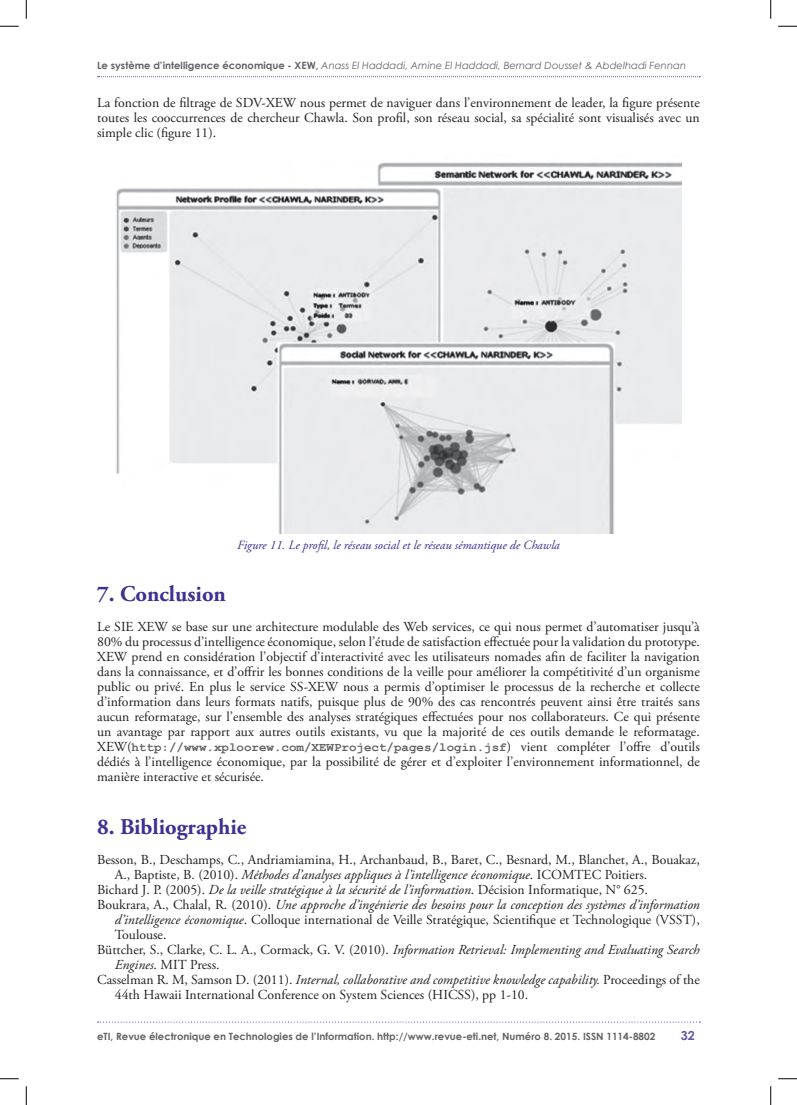
<style>
.page{position:relative;width:797px;height:1105px;background:#fff}
.page>*{position:absolute;margin:0;border:0;box-sizing:border-box;transform-origin:0 0}
.t1{font:700 22.5px "Adobe Garamond Pro";color:#3d3092}
.t2{font:13.75px/15px "Adobe Garamond Pro";color:#231f20;text-align:justify}
.t3{font:italic 13.75px "Adobe Garamond Pro";color:#231f20}
.t4{font:700 12.5px "Courier New";color:#636366}
.t5{font:italic 12.5px "Adobe Garamond Pro";color:#3d3092}
.t6{font:700 12.5px "Century Gothic";color:#6558a5}
.t7{font:700 10px "Century Gothic";color:#636366}
.t8{font:italic 10px "Century Gothic";color:#636366}
.s1{font-weight:700;font-style:normal}
.s2{font-family:"Adobe Garamond Pro";font-weight:400;font-size:13.75px;color:#231f20}
.s3{font-style:normal}
.s4{font-style:italic}
</style>
<div class="page">
<svg style="left:98px;top:1021px;width:602px;height:1px"></svg>
<img style="left:116px;top:162px;width:565px;height:372px">
<svg style="left:98px;top:76px;width:602px;height:1px"></svg>
<svg style="left:0;top:25px;width:19px;height:2px"></svg>
<svg style="left:778px;top:25px;width:19px;height:2px"></svg>
<svg style="left:0;top:1078px;width:19px;height:1px"></svg>
<svg style="left:778px;top:1078px;width:19px;height:1px"></svg>
<svg style="left:25px;top:0;width:2px;height:19px"></svg>
<svg style="left:25px;top:1086px;width:2px;height:19px"></svg>
<svg style="left:770px;top:0;width:1px;height:19px"></svg>
<svg style="left:770px;top:1086px;width:1px;height:19px"></svg>
<p class="t8" style="left:97px;top:59px;width:590px"><span class="s1">Le système d’intelligence économique - XEW,</span> Anass El Haddadi, Amine El Haddadi, Bernard Dousset &amp; Abdelhadi Fennan</p>
<p class="t2" style="left:97px;top:96px;width:604px">La fonction de filtrage de SDV-XEW nous permet de naviguer dans l’environnement de leader, la figure présente toutes les cooccurrences de chercheur Chawla. Son profil, son réseau social, sa spécialité sont visualisés avec un simple clic (figure 11).</p>
<p class="t5" style="left:237px;top:537px;width:324px">Figure 11. Le profil, le réseau social et le réseau sémantique de Chawla</p>
<h1 class="t1" style="left:97px;top:581px;width:130px">7. Conclusion</h1>
<p class="t2" style="left:97px;top:620px;width:604px">Le SIE XEW se base sur une architecture modulable des Web services, ce qui nous permet d’automatiser jusqu’à 80% du processus d’intelligence économique, selon l’étude de satisfaction effectuée pour la validation du prototype.<br>XEW prend en considération l’objectif d’interactivité avec les utilisateurs nomades afin de faciliter la navigation dans la connaissance, et d’offrir les bonnes conditions de la veille pour améliorer la compétitivité d’un organisme public ou privé. En plus le service SS-XEW nous a permis d’optimiser le processus de la recherche et collecte d’information dans leurs formats natifs, puisque plus de 90% des cas rencontrés peuvent ainsi être traités sans aucun reformatage, sur l’ensemble des analyses stratégiques effectuées pour nos collaborateurs. Ce qui présente un avantage par rapport aux autres outils existants, vu que la majorité de ces outils demande le reformatage.</p>
<p class="t4" style="left:97px;top:739px;width:604px"><span class="s2">XEW(</span>http://www.xploorew.com/XEWProject/pages/login.jsf<span class="s2">) vient compléter l’offre d’outils</span></p>
<p class="t2" style="left:97px;top:755px;width:604px">dédiés à l’intelligence économique, par la possibilité de gérer et d’exploiter l’environnement informationnel, de manière interactive et sécurisée.</p>
<h1 class="t1" style="left:97px;top:813px;width:151px">8. Bibliographie</h1>
<p class="t2" style="left:97px;top:852px;width:604px">Besson, B., Deschamps, C., Andriamiamina, H., Archanbaud, B., Baret, C., Besnard, M., Blanchet, A., Bouakaz,</p>
<p class="t3" style="left:115px;top:866px;width:534px"><span class="s3">A., Baptiste, B. (2010).</span> Méthodes d’analyses appliques à l’intelligence économique<span class="s3">. ICOMTEC Poitiers.</span></p>
<p class="t3" style="left:97px;top:881px;width:552px"><span class="s3">Bichard J. P. (2005).</span> De la veille stratégique à la sécurité de l’information<span class="s3">. Décision Informatique, N° 625.</span></p>
<p class="t3" style="left:97px;top:896px;width:604px"><span class="s3">Boukrara, A., Chalal, R. (2010).</span> Une approche d’ingénierie des besoins pour la conception des systèmes d’information</p>
<p class="t2" style="left:115px;top:912px;width:586px"><span class="s4">d’intelligence économique</span>. Colloque international de Veille Stratégique, Scientifique et Technologique (VSST),</p>
<p class="t2" style="left:115px;top:927px;width:53px">Toulouse.</p>
<p class="t3" style="left:97px;top:941px;width:604px"><span class="s3">Büttcher, S., Clarke, C. L. A., Cormack, G. V. (2010).</span> Information Retrieval: Implementing and Evaluating Search</p>
<p class="t2" style="left:115px;top:957px;width:106px"><span class="s4">Engines</span>. MIT Press.</p>
<p class="t3" style="left:97px;top:971px;width:604px"><span class="s3">Casselman R. M, Samson D. (2011).</span> Internal, collaborative and competitive knowledge capability. <span class="s3">Proceedings of the</span></p>
<p class="t2" style="left:115px;top:987px;width:415px">44th Hawaii International Conference on System Sciences (HICSS), pp 1-10.</p>
<p class="t7" style="left:97px;top:1030px;width:559px">eTI, Revue électronique en Technologies de l’Information. http://www.revue-eti.net, Numéro 8. 2015. ISSN 1114-8802</p>
<p class="t6" style="left:681px;top:1028px;width:15px">32</p>
</div>
